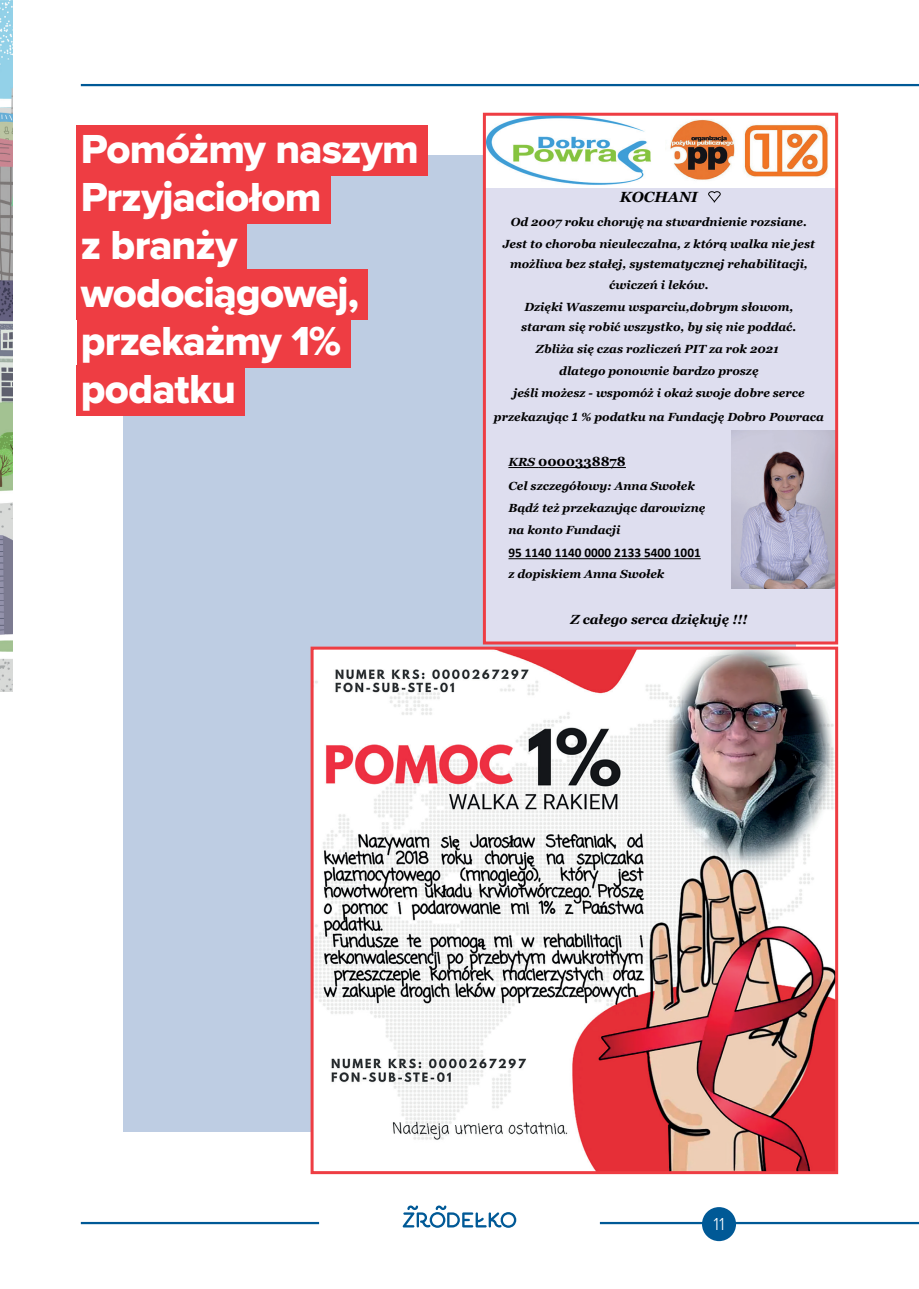
<style>
.page{position:relative;width:919px;height:1289px;background:#fff}
.page>*{position:absolute;margin:0;border:0;box-sizing:border-box;transform-origin:0 0}
.t1{font:42px/48px "Proxima Nova Extrabld";letter-spacing:-.02em;color:#fff}
.t2{font:300 18px "Proxima Nova";color:#fff}
.t3{font:italic 700 14.7px "Georgia";color:#000001}
.t4{font:700 13.2px "Calibri";color:#000001}
.t5{font:italic 700 13.2px "Georgia";color:#000001}
.t6{font:700 13.2px "Georgia";color:#000001}
.t7{font:italic 700 11.7px/22.2px "Georgia";color:#000001;text-align:center}
.s1{font-family:"Calibri";font-size:13.2px}
.s2{font-style:italic;font-size:11.7px}
</style>
<div class="page">
<div style="left:123px;top:155px;width:672px;height:976px;background:#becde3"></div>
<img style="left:0;top:0;width:13px;height:691px">
<img style="left:314px;top:650px;width:520px;height:520px">
<div style="left:310px;top:646px;width:528px;height:528px;border:3px solid #ee3d43"></div>
<div style="left:662px;top:125px;width:174px;height:60px;background:#fff"></div>
<div style="left:484px;top:188px;width:352px;height:17px;background:#dedeef"></div>
<div style="left:484px;top:205px;width:352px;height:24px;background:#dedeef"></div>
<div style="left:484px;top:229px;width:352px;height:62px;background:#dedeef"></div>
<div style="left:484px;top:291px;width:352px;height:42px;background:#dedeef"></div>
<div style="left:484px;top:333px;width:352px;height:22px;background:#dedeef"></div>
<div style="left:484px;top:355px;width:352px;height:23px;background:#dedeef"></div>
<div style="left:484px;top:378px;width:352px;height:46px;background:#dedeef"></div>
<div style="left:484px;top:424px;width:352px;height:7px;background:#dedeef"></div>
<div style="left:484px;top:431px;width:247px;height:14px;background:#dedeef"></div>
<div style="left:484px;top:445px;width:247px;height:24px;background:#dedeef"></div>
<div style="left:484px;top:469px;width:247px;height:23px;background:#dedeef"></div>
<div style="left:484px;top:492px;width:247px;height:22px;background:#dedeef"></div>
<div style="left:484px;top:514px;width:247px;height:67px;background:#dedeef"></div>
<div style="left:484px;top:588px;width:352px;height:15px;background:#dedeef"></div>
<div style="left:484px;top:581px;width:247px;height:7px;background:#dedeef"></div>
<div style="left:484px;top:603px;width:352px;height:24px;background:#dedeef"></div>
<div style="left:484px;top:627px;width:352px;height:16px;background:#dedeef"></div>
<img style="left:670px;top:119px;width:158px;height:61px">
<svg style="left:508px;top:467px;width:30px;height:1px"></svg>
<hr style="left:538px;top:467px;width:88px;height:1px;background:#000001">
<hr style="left:508px;top:558px;width:192px;height:1px;background:#000001">
<img style="left:487px;top:117px;width:175px;height:68px">
<img style="left:731px;top:431px;width:103px;height:157px">
<svg style="left:708px;top:191px;width:12px;height:12px"></svg>
<div style="left:483px;top:113px;width:355px;height:531px;border:3px solid #ee3d43"></div>
<div style="left:77px;top:125px;width:351px;height:51px;background:#ee3d43"></div>
<div style="left:77px;top:173px;width:253px;height:51px;background:#ee3d43"></div>
<div style="left:77px;top:221px;width:169px;height:51px;background:#ee3d43"></div>
<div style="left:77px;top:269px;width:291px;height:51px;background:#ee3d43"></div>
<div style="left:77px;top:317px;width:273px;height:51px;background:#ee3d43"></div>
<div style="left:77px;top:365px;width:168px;height:51px;background:#ee3d43"></div>
<hr style="left:81px;top:84px;width:837px;height:2px;background:#005996">
<hr style="left:81px;top:1221px;width:238px;height:3px;background:#005996">
<svg style="left:402px;top:1205px;width:114px;height:22px"></svg>
<hr style="left:600px;top:1221px;width:318px;height:3px;background:#005996">
<div style="left:702px;top:1206px;width:34px;height:35px;background:#005996;border-radius:50%"></div>
<h1 class="t1" style="left:81px;top:124px;width:339px">Pomóżmy naszym<br>Przyjaciołom<br>z branży wodociągowej, przekażmy 1% podatku</h1>
<p class="t3" style="left:620px;top:191px;width:79px">KOCHANI</p>
<p class="t7" style="left:502px;top:212px;width:314px">Od 2007 roku choruję na stwardnienie rozsiane.<br>Jest to choroba nieuleczalna, z którą walka nie jest</p>
<p class="t7" style="left:510px;top:255px;width:299px;line-height:20.1px">możliwa bez stałej, systematycznej rehabilitacji, ćwiczeń i leków.</p>
<p class="t7" style="left:521px;top:297px;width:277px;line-height:20.1px;text-align:left">Dzięki Waszemu wsparciu,dobrym słowom, staram się robić wszystko, by się nie poddać.</p>
<p class="t7" style="left:513px;top:339px;width:293px">Zbliża się czas rozliczeń PIT za rok 2021 dlatego ponownie bardzo proszę<br>jeśli możesz - wspomóż i okaż swoje dobre serce</p>
<p class="t7" style="left:494px;top:406px;width:331px">przekazując <span class="s1">1</span> % podatku na Fundację Dobro Powraca</p>
<p class="t6" style="left:508px;top:456px;width:119px"><span class="s2">KRS</span> 0000338878</p>
<p class="t7" style="left:508px;top:475px;width:198px;text-align:left">Cel szczegółowy: Anna Swołek<br>Bądź też przekazując darowiznę na konto Fundacji</p>
<p class="t4" style="left:508px;top:549px;width:194px">95 1140 1140 0000 2133 5400 1001</p>
<p class="t7" style="left:508px;top:564px;width:157px">z dopiskiem Anna Swołek</p>
<p class="t5" style="left:570px;top:614px;width:178px">Z całego serca dziękuję !!!</p>
<h2 class="t2" style="left:713px;top:1210px;width:13px">11</h2>
</div>
